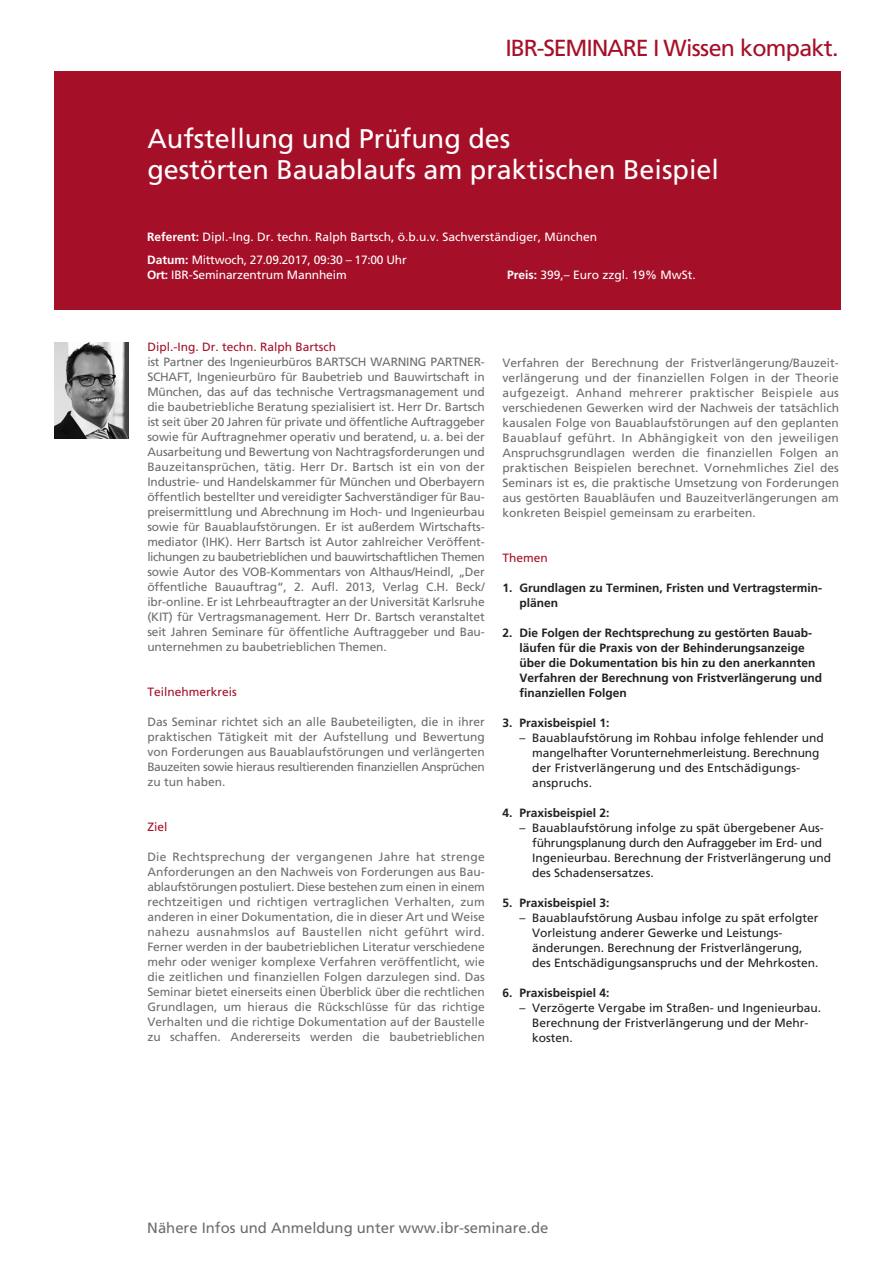
<style>
.page{position:relative;width:893px;height:1263px;background:#fff}
.page>*{position:absolute;margin:0;border:0;box-sizing:border-box;transform-origin:0 0}
.t1{font:27px/31.5px "Frutiger";color:#fff}
.t2{font:23.25px "Frutiger";letter-spacing:-.03em;color:#a60f28}
.t3{font:14.85px "Frutiger";color:#6c6d70}
.t4{font:12px/15px "Frutiger";color:#6c6d70;text-align:justify}
.t5{font:12px/15px "Frutiger";color:#231f20}
.t6{font:700 12px/15px "Frutiger";color:#231f20}
.t7{font:12px/22.5px "Frutiger";color:#fff}
.t8{font:12px "Frutiger";color:#a60f28}
.s1{font-weight:700}
</style>
<div class="page">
<div style="left:54px;top:71px;width:786px;height:239px;background:#a60f28"></div>
<img style="left:54px;top:342px;width:74px;height:96px">
<h2 class="t2" style="left:505px;top:34px;width:335px">i br-seminare I Wissen kompakt.</h2>
<h1 class="t1" style="left:147px;top:122px;width:573px">Aufstellung und Prüfung des<br>gestörten Bauablaufs am praktischen Beispiel</h1>
<p class="t7" style="left:147px;top:226px;width:452px"><span class="s1">Referent:</span> Dipl.-Ing. Dr. techn. Ralph Bartsch, ö.b.u.v. Sachverständiger, München<br><span class="s1">Datum:</span> Mittwoch, 27.09.2017, 09:30 – 17:00 Uhr</p>
<p class="t7" style="left:147px;top:263px;width:201px"><span class="s1">Ort:</span> IBR-Seminarzentrum Mannheim</p>
<p class="t7" style="left:507px;top:263px;width:190px"><span class="s1">Preis:</span> 399,– Euro zzgl. 19% MwSt.</p>
<p class="t8" style="left:147px;top:340px;width:190px">Dipl.-Ing. Dr. techn. Ralph Bartsch</p>
<p class="t4" style="left:147px;top:354px;width:339px">ist Partner des Ingenieurbüros BARTSCH WARNING PARTNER-SCHAFT, Ingenieurbüro für Baubetrieb und Bauwirtschaft in München, das auf das technische Vertragsmanagement und die baubetriebliche Beratung spezialisiert ist. Herr Dr. Bartsch ist seit über 20 Jahren für private und öffentliche Auftraggeber sowie für Auftragnehmer operativ und beratend, u. a. bei der Ausarbeitung und Bewertung von Nachtragsforderungen und Bauzeitansprüchen, tätig. Herr Dr. Bartsch ist ein von der Industrie- und Handelskammer für München und Oberbayern öffentlich bestellter und vereidigter Sachverständiger für Bau&shy;preisermittlung und Abrechnung im Hoch- und Ingenieurbau sowie für Bauablaufstörungen. Er ist außerdem Wirtschafts&shy;mediator (IHK). Herr Bartsch ist Autor zahlreicher Veröffent&shy;lichungen zu baubetrieblichen und bauwirtschaftlichen Themen sowie Autor des VOB-Kommentars von Althaus/Heindl, „Der öffentliche Bauauftrag“, 2. Aufl. 2013, Verlag C.H. Beck/ ibr-online. Er ist Lehrbeauftragter an der Universität Karlsruhe (KIT) für Vertragsmanagement. Herr Dr. Bartsch veranstaltet seit Jahren Seminare für öffentliche Auftraggeber und Bau&shy;unternehmen zu baubetrieblichen Themen.</p>
<p class="t8" style="left:147px;top:685px;width:91px">Teilnehmerkreis</p>
<p class="t4" style="left:147px;top:714px;width:339px">Das Seminar richtet sich an alle Baubeteiligten, die in ihrer praktischen Tätigkeit mit der Aufstellung und Bewertung von Forderungen aus Bauablaufstörungen und verlängerten Bauzeiten sowie hieraus resultierenden finanziellen Ansprüchen zu tun haben.</p>
<p class="t8" style="left:147px;top:820px;width:22px">Ziel</p>
<p class="t4" style="left:147px;top:849px;width:339px">Die Rechtsprechung der vergangenen Jahre hat strenge Anforderungen an den Nachweis von Forderungen aus Bau&shy;ablaufstörungen postuliert. Diese bestehen zum einen in einem rechtzeitigen und richtigen vertraglichen Verhalten, zum anderen in einer Dokumentation, die in dieser Art und Weise nahezu ausnahmslos auf Baustellen nicht geführt wird.<br>Ferner werden in der baubetrieblichen Literatur verschiedene mehr oder weniger komplexe Verfahren veröffentlicht, wie die zeitlichen und finanziellen Folgen darzulegen sind. Das Seminar bietet einerseits einen Überblick über die rechtlichen Grundlagen, um hieraus die Rückschlüsse für das richtige Verhalten und die richtige Dokumentation auf der Baustelle zu schaffen. Andererseits werden die baubetrieblichen</p>
<p class="t4" style="left:502px;top:355px;width:338px">Verfahren der Berechnung der Fristverlängerung/Bauzeit&shy;verlängerung und der finanziellen Folgen in der Theorie aufgezeigt. Anhand mehrerer praktischer Beispiele aus verschiedenen Gewerken wird der Nachweis der tatsächlich kausalen Folge von Bauablaufstörungen auf den geplanten Bauablauf geführt. In Abhängigkeit von den jeweiligen Anspruchsgrundlagen werden die finanziellen Folgen an praktischen Beispielen berechnet. Vornehmliches Ziel des Seminars ist es, die praktische Umsetzung von Forderungen aus gestörten Bauabläufen und Bauzeitverlängerungen am konkreten Beispiel gemeinsam zu erarbeiten.</p>
<p class="t8" style="left:502px;top:550px;width:47px">Themen</p>
<p class="t6" style="left:519px;top:580px;width:304px;text-indent:-17px">1. Grundlagen zu Terminen, Fristen und Vertragstermin&shy;plänen</p>
<p class="t6" style="left:519px;top:625px;width:304px;text-indent:-17px">2. Die Folgen der Rechtsprechung zu gestörten Bauab&shy;läufen für die Praxis von der Behinderungsanzeige über die Dokumentation bis hin zu den anerkannten Verfahren der Berechnung von Fristverlängerung und finanziellen Folgen</p>
<p class="t6" style="left:502px;top:715px;width:109px">3. Praxisbeispiel 1:</p>
<p class="t5" style="left:532px;top:730px;width:293px;text-indent:-13px">– Bauablaufstörung im Rohbau infolge fehlender und mangelhafter Vorunternehmerleistung. Berechnung der Fristverlängerung und des Entschädigungs&shy;anspruchs.</p>
<p class="t6" style="left:502px;top:805px;width:109px">4. Praxisbeispiel 2:</p>
<p class="t5" style="left:532px;top:820px;width:300px;text-indent:-13px">– Bauablaufstörung infolge zu spät übergebener Aus&shy;führungsplanung durch den Aufraggeber im Erd- und Ingenieurbau. Berechnung der Fristverlängerung und des Schadensersatzes.</p>
<p class="t6" style="left:502px;top:895px;width:109px">5. Praxisbeispiel 3:</p>
<p class="t5" style="left:532px;top:910px;width:288px;text-indent:-13px">– Bauablaufstörung Ausbau infolge zu spät erfolgter Vorleistung anderer Gewerke und Leistungs&shy;änderungen. Berechnung der Fristverlängerung, des Entschädigungsanspruchs und der Mehrkosten.</p>
<p class="t6" style="left:502px;top:985px;width:109px">6. Praxisbeispiel 4:</p>
<p class="t5" style="left:532px;top:1000px;width:290px;text-indent:-13px">– Verzögerte Vergabe im Straßen- und Ingenieurbau.<br>Berechnung der Fristverlängerung und der Mehr&shy;kosten.</p>
<p class="t3" style="left:147px;top:1219px;width:403px">Nähere Infos und Anmeldung unter www.ibr-seminare.de</p>
</div>
